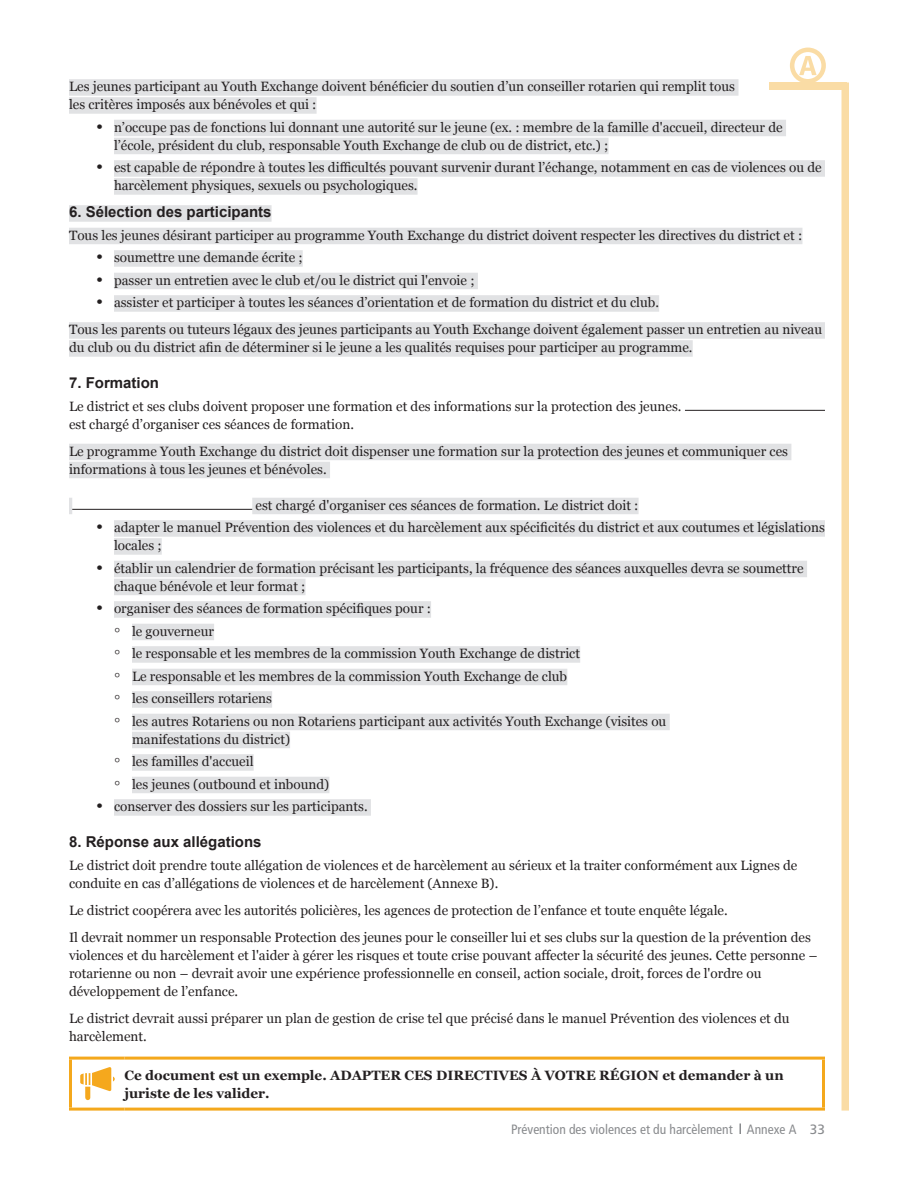
<style>
.page{position:relative;width:918px;height:1188px;background:#fff}
.page>*{position:absolute;margin:0;border:0;box-sizing:border-box;transform-origin:0 0}
.t1{font:700 15px "Arial";color:#231f20}
.t2{font:13.5px/18px "Georgia";color:#231f20}
.t3{font:700 13.5px/18px "Georgia";color:#231f20}
.t4{font:condensed 13.5px "Frutiger LT Std";color:#898b8e}
.s1{font-size:18px}
.s2{font-stretch:normal}
</style>
<div class="page">
<hr style="left:69px;top:1057px;width:55px;height:3px;background:#f4a81c">
<hr style="left:69px;top:1060px;width:3px;height:48px;background:#f4a81c">
<hr style="left:69px;top:1108px;width:55px;height:3px;background:#f4a81c">
<hr style="left:124px;top:1057px;width:701px;height:3px;background:#f4a81c">
<hr style="left:822px;top:1060px;width:3px;height:48px;background:#f4a81c">
<hr style="left:124px;top:1108px;width:701px;height:3px;background:#f4a81c">
<svg style="left:80px;top:1067px;width:35px;height:33px"></svg>
<svg style="left:739px;top:1124px;width:2px;height:10px"></svg>
<div style="left:69px;top:79px;width:670px;height:17px;background:#e1e2e4"></div>
<div style="left:69px;top:97px;width:248px;height:17px;background:#e1e2e4"></div>
<div style="left:114px;top:120px;width:672px;height:16px;background:#e1e2e4"></div>
<div style="left:114px;top:138px;width:495px;height:16px;background:#e1e2e4"></div>
<div style="left:114px;top:160px;width:711px;height:17px;background:#e1e2e4"></div>
<div style="left:114px;top:178px;width:304px;height:17px;background:#e1e2e4"></div>
<div style="left:69px;top:205px;width:203px;height:17px;background:#e1e2e4"></div>
<div style="left:69px;top:228px;width:733px;height:16px;background:#e1e2e4"></div>
<div style="left:114px;top:250px;width:189px;height:17px;background:#e1e2e4"></div>
<div style="left:114px;top:273px;width:364px;height:16px;background:#e1e2e4"></div>
<div style="left:114px;top:295px;width:545px;height:17px;background:#e1e2e4"></div>
<div style="left:69px;top:322px;width:756px;height:17px;background:#e1e2e4"></div>
<div style="left:69px;top:340px;width:624px;height:17px;background:#e1e2e4"></div>
<div style="left:69px;top:444px;width:722px;height:16px;background:#e1e2e4"></div>
<div style="left:69px;top:462px;width:261px;height:16px;background:#e1e2e4"></div>
<hr style="left:69px;top:498px;width:3px;height:16px;background:#e1e2e4">
<div style="left:252px;top:498px;width:387px;height:16px;background:#e1e2e4"></div>
<div style="left:114px;top:520px;width:711px;height:17px;background:#e1e2e4"></div>
<div style="left:114px;top:538px;width:48px;height:17px;background:#e1e2e4"></div>
<div style="left:114px;top:561px;width:693px;height:16px;background:#e1e2e4"></div>
<div style="left:114px;top:579px;width:192px;height:16px;background:#e1e2e4"></div>
<div style="left:114px;top:601px;width:317px;height:17px;background:#e1e2e4"></div>
<div style="left:132px;top:624px;width:82px;height:16px;background:#e1e2e4"></div>
<div style="left:132px;top:646px;width:448px;height:17px;background:#e1e2e4"></div>
<div style="left:132px;top:669px;width:435px;height:16px;background:#e1e2e4"></div>
<div style="left:132px;top:691px;width:140px;height:17px;background:#e1e2e4"></div>
<div style="left:132px;top:714px;width:538px;height:16px;background:#e1e2e4"></div>
<div style="left:132px;top:732px;width:158px;height:16px;background:#e1e2e4"></div>
<div style="left:132px;top:754px;width:122px;height:17px;background:#e1e2e4"></div>
<div style="left:132px;top:777px;width:197px;height:16px;background:#e1e2e4"></div>
<div style="left:114px;top:799px;width:257px;height:17px;background:#e1e2e4"></div>
<hr style="left:685px;top:410px;width:140px;height:1px;background:#231f20">
<hr style="left:72px;top:509px;width:180px;height:1px;background:#231f20">
<div style="left:790px;top:48px;width:36px;height:36px;border:5px solid #f4a81c;border-radius:50%"></div>
<svg style="left:799px;top:56px;width:18px;height:19px"></svg>
<div style="left:769px;top:82px;width:78px;height:8px;background:#fadca5"></div>
<div style="left:842px;top:82px;width:7px;height:1029px;background:#fadca5"></div>
<p class="t2" style="left:69px;top:77px;width:668px">Les jeunes participant au Youth Exchange doivent bénéficier du soutien d’un conseiller rotarien qui remplit tous les critères imposés aux bénévoles et qui :</p>
<p class="t2" style="left:114px;top:117px;width:670px;text-indent:-18px"><span class="s1">•</span> n’occupe pas de fonctions lui donnant une autorité sur le jeune (ex. : membre de la famille d'accueil, directeur de l’école, président du club, responsable Youth Exchange de club ou de district, etc.) ;</p>
<p class="t2" style="left:114px;top:158px;width:709px;text-indent:-18px"><span class="s1">•</span> est capable de répondre à toutes les difficultés pouvant survenir durant l’échange, notamment en cas de violences ou de harcèlement physiques, sexuels ou psychologiques.</p>
<p class="t1" style="left:69px;top:202px;width:204px">6. Sélection des participants</p>
<p class="t2" style="left:69px;top:225px;width:735px">Tous les jeunes désirant participer au programme Youth Exchange du district doivent respecter les directives du district et :</p>
<p class="t2" style="left:96px;top:248px;width:208px"><span class="s1">•</span> soumettre une demande écrite ;</p>
<p class="t2" style="left:96px;top:270px;width:380px"><span class="s1">•</span> passer un entretien avec le club et/ou le district qui l'envoie ;</p>
<p class="t2" style="left:69px;top:288px;width:755px;line-height:27px;text-indent:27px"><span class="s1">•</span> assister et participer à toutes les séances d’orientation et de formation du district et du club.<br>Tous les parents ou tuteurs légaux des jeunes participants au Youth Exchange doivent également passer un entretien au niveau</p>
<p class="t2" style="left:69px;top:338px;width:625px">du club ou du district afin de déterminer si le jeune a les qualités requises pour participer au programme.</p>
<p class="t1" style="left:69px;top:373px;width:92px">7. Formation</p>
<p class="t2" style="left:69px;top:396px;width:614px">Le district et ses clubs doivent proposer une formation et des informations sur la protection des jeunes. est chargé d’organiser ces séances de formation.</p>
<p class="t2" style="left:69px;top:441px;width:721px">Le programme Youth Exchange du district doit dispenser une formation sur la protection des jeunes et communiquer ces informations à tous les jeunes et bénévoles.</p>
<p class="t2" style="left:256px;top:495px;width:385px">est chargé d'organiser ces séances de formation. Le district doit :</p>
<p class="t2" style="left:114px;top:518px;width:712px;text-indent:-18px"><span class="s1">•</span> adapter le manuel Prévention des violences et du harcèlement aux spécificités du district et aux coutumes et législations locales ;</p>
<p class="t2" style="left:114px;top:558px;width:691px;text-indent:-18px"><span class="s1">•</span> établir un calendrier de formation précisant les participants, la fréquence des séances auxquelles devra se soumettre chaque bénévole et leur format ;</p>
<p class="t2" style="left:114px;top:597px;width:554px;line-height:22.5px;text-indent:-18px"><span class="s1">•</span> organiser des séances de formation spécifiques pour :<br><span class="s1">◦</span> le gouverneur<br><span class="s1">◦</span> le responsable et les membres de la commission Youth Exchange de district<br><span class="s1">◦</span> Le responsable et les membres de la commission Youth Exchange de club<br><span class="s1">◦</span> les conseillers rotariens<br><span class="s1">◦</span> les autres Rotariens ou non Rotariens participant aux activités Youth Exchange (visites ou</p>
<p class="t2" style="left:114px;top:727px;width:217px;line-height:22.5px;text-indent:18px">manifestations du district)<br><span class="s1">◦</span> les familles d'accueil<br><span class="s1">◦</span> les jeunes (outbound et inbound)</p>
<p class="t2" style="left:96px;top:797px;width:273px"><span class="s1">•</span> conserver des dossiers sur les participants.</p>
<p class="t1" style="left:69px;top:832px;width:194px">8. Réponse aux allégations</p>
<p class="t2" style="left:69px;top:855px;width:730px">Le district doit prendre toute allégation de violences et de harcèlement au sérieux et la traiter conformément aux Lignes de conduite en cas d’allégations de violences et de harcèlement (Annexe B).</p>
<p class="t2" style="left:69px;top:896px;width:743px;line-height:27px">Le district coopérera avec les autorités policières, les agences de protection de l’enfance et toute enquête légale.<br>Il devrait nommer un responsable Protection des jeunes pour le conseiller lui et ses clubs sur la question de la prévention des</p>
<p class="t2" style="left:69px;top:945px;width:750px">violences et du harcèlement et l'aider à gérer les risques et toute crise pouvant affecter la sécurité des jeunes. Cette personne – rotarienne ou non – devrait avoir une expérience professionnelle en conseil, action sociale, droit, forces de l'ordre ou développement de l’enfance.</p>
<p class="t2" style="left:69px;top:1008px;width:722px">Le district devrait aussi préparer un plan de gestion de crise tel que précisé dans le manuel Prévention des violences et du harcèlement.</p>
<p class="t3" style="left:124px;top:1065px;width:661px">Ce document est un exemple. ADAPTER CES DIRECTIVES À VOTRE RÉGION et demander à un juriste de les valider.</p>
<p class="t4" style="left:511px;top:1121px;width:315px">Prévention des violences et du harcèlement Annexe A <span class="s2">33</span></p>
</div>
